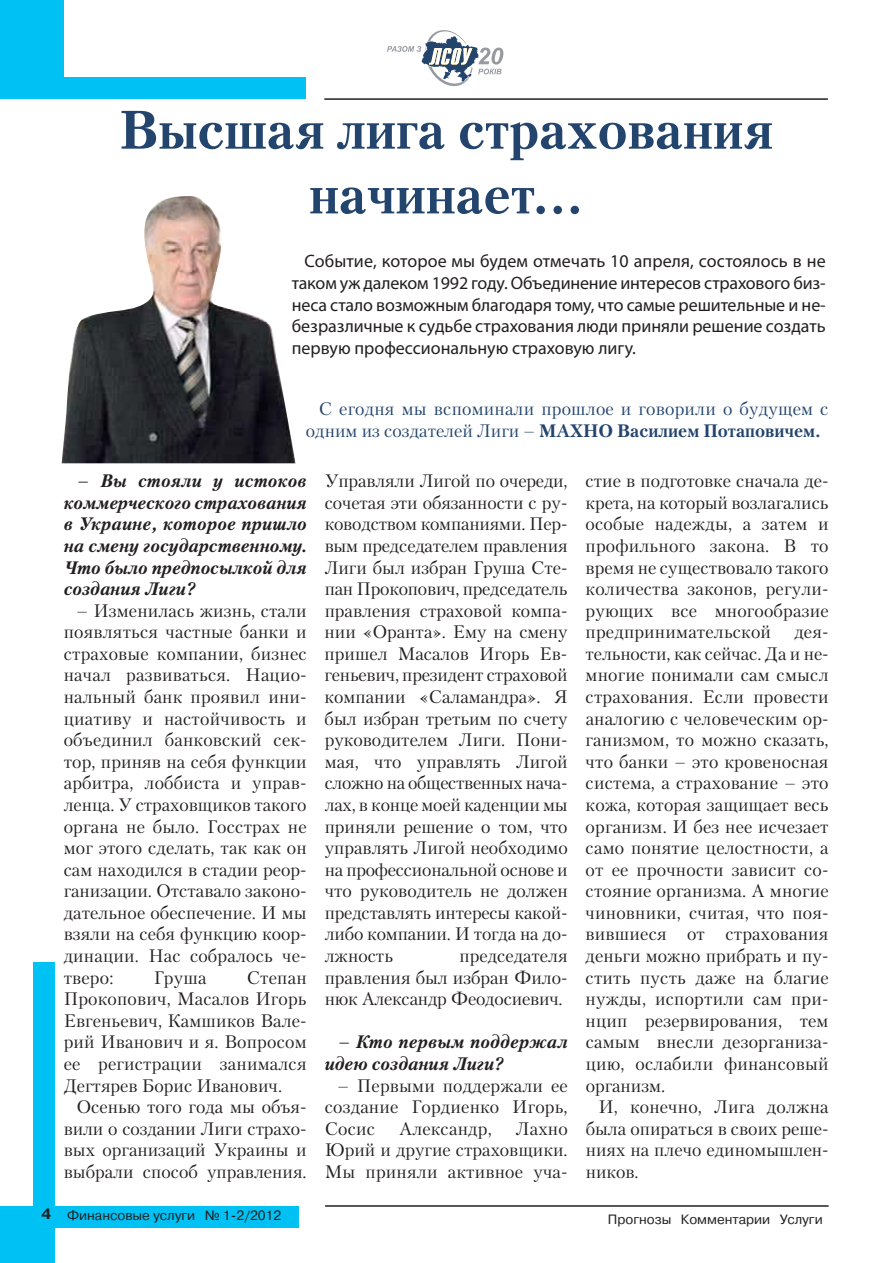
<style>
.page{position:relative;width:893px;height:1263px;background:#fff}
.page>*{position:absolute;margin:0;border:0;box-sizing:border-box;transform-origin:0 0}
.t1{font:700 54px/64.8px "Petersburg C";color:#22446d;text-align:center}
.t2{font:18px/21.6px "Petersburg C";color:#231f20;text-align:justify}
.t3{font:18px/21.6px "Myriad Pro";color:#231f20;text-align:justify}
.t4{font:italic 700 18px/21.6px "Petersburg C";color:#231f20;text-align:justify}
.t5{font:18px/21.6px "Petersburg C";letter-spacing:.01em;color:#22446d}
.t6{font:13.5px "Pragmatica C";color:#231f20}
.s1{font-weight:700}
.s2{font-weight:700;font-size:15px}
</style>
<div class="page">
<div style="left:0;top:0;width:64px;height:99px;background:#00c1f3"></div>
<div style="left:0;top:78px;width:306px;height:21px;background:#00c1f3"></div>
<div style="left:0;top:1206px;width:298px;height:21px;background:#00c1f3"></div>
<div style="left:0;top:1224px;width:38px;height:38px;background:#00c1f3"></div>
<div style="left:33px;top:962px;width:22px;height:300px;background:#00c1f3"></div>
<hr style="left:324px;top:98px;width:504px;height:2px;background:#231f20">
<hr style="left:325px;top:1205px;width:504px;height:2px;background:#231f20">
<svg style="left:387px;top:30px;width:116px;height:56px"></svg>
<img style="left:62px;top:196px;width:234px;height:267px">
<h1 class="t1" style="left:119px;top:96px;width:655px">Высшая лига страхования начинает…</h1>
<p class="t3" style="left:292px;top:250px;width:535px;text-indent:13px">Событие, которое мы будем отмечать 10 апреля, состоялось в не таком уж далеком 1992 году. Объединение интересов страхового биз&shy;неса стало возможным благодаря тому, что самые решительные и не&shy;безразличные к судьбе страхования люди приняли решение создать первую профессиональную страховую лигу.</p>
<p class="t5" style="left:306px;top:400px;width:524px;text-indent:13px">С егодня мы вспоминали прошлое и говорили о будущем с одним из создателей Лиги – <span class="s1">МАХНО Василием Потаповичем.</span></p>
<p class="t4" style="left:64px;top:470px;width:244px;text-indent:13px">– Вы стояли у истоков коммерческого страхования в Украине, которое пришло на смену государственному.<br>Что было предпосылкой для создания Лиги?</p>
<p class="t2" style="left:64px;top:601px;width:245px;text-indent:13px">– Изменилась жизнь, стали появляться частные банки и страховые компании, бизнес начал развиваться. Нацио&shy;нальный банк проявил ини&shy;циативу и настойчивость и объединил банковский сек&shy;тор, приняв на себя функции арбитра, лоббиста и управ&shy;ленца. У страховщиков такого органа не было. Госстрах не мог этого сделать, так как он сам находился в стадии реор&shy;ганизации. Отставало законо&shy;дательное обеспечение. И мы взяли на себя функцию коор&shy;динации. Нас собралось че&shy;тверо:</p>
<p class="t2" style="left:64px;top:968px;width:244px;text-indent:183px">Степан Прокопович, Масалов Игорь Евгеньевич, Камшиков Вале&shy;рий Иванович и я. Вопросом ее регистрации занимался Дегтярев Борис Иванович.</p>
<p class="t2" style="left:64px;top:1098px;width:244px;text-indent:13px">Осенью того года мы объя&shy;вили о создании Лиги страхо&shy;вых организаций Украины и выбрали способ управления.</p>
<p class="t2" style="left:154px;top:968px;width:54px">Груша</p>
<p class="t2" style="left:325px;top:472px;width:245px">Управляли Лигой по очереди, сочетая эти обязанности с ру&shy;ководством компаниями. Пер&shy;вым председателем правления Лиги был избран Груша Сте&shy;пан Прокопович, председатель правления страховой компа&shy;нии «Оранта». Ему на смену пришел Масалов Игорь Ев&shy;геньевич, президент страховой компании «Саламандра». Я был избран третьим по счету руководителем Лиги. Пони&shy;мая, что управлять Лигой сложно на общественных нача&shy;лах, в конце моей каденции мы приняли решение о том, что управлять Лигой необходимо на профессиональной основе и что руководитель не должен представлять интересы какой&shy;либо компании. И тогда на до&shy;лжность</p>
<p class="t2" style="left:325px;top:947px;width:244px;text-indent:135px">председателя правления был избран Фило&shy;нюк Александр Феодосиевич.</p>
<p class="t4" style="left:325px;top:1031px;width:244px;text-indent:13px">– Кто первым поддержал идею создания Лиги?</p>
<p class="t2" style="left:325px;top:1076px;width:244px;text-indent:13px">– Первыми поддержали ее создание Гордиенко Игорь, Сосис</p>
<p class="t2" style="left:399px;top:1119px;width:94px">Александр,</p>
<p class="t2" style="left:325px;top:1119px;width:244px;text-indent:191px">Лахно Юрий и другие страховщики.<br>Мы приняли активное уча-</p>
<p class="t2" style="left:586px;top:472px;width:244px">стие в подготовке сначала де&shy;крета, на который возлагались особые надежды, а затем и профильного закона. В то время не существовало такого количества законов, регули&shy;рующих все многообразие предпринимательской</p>
<p class="t2" style="left:585px;top:623px;width:245px;text-indent:209px">дея&shy;тельности, как сейчас. Да и не&shy;многие понимали сам смысл страхования. Если провести аналогию с человеческим ор&shy;ганизмом, то можно сказать, что банки – это кровеносная система, а страхование – это кожа, которая защищает весь организм. И без нее исчезает само понятие целостности, а от ее прочности зависит со&shy;стояние организма. А многие чиновники, считая, что поя&shy;вившиеся от страхования деньги можно прибрать и пу&shy;стить пусть даже на благие нужды, испортили сам при&shy;нцип резервирования, тем самым внесли дезорганиза&shy;цию, ослабили финансовый организм.</p>
<p class="t2" style="left:586px;top:1098px;width:244px;text-indent:13px">И, конечно, Лига должна была опираться в своих реше&shy;ниях на плечо единомышлен&shy;ников.</p>
<p class="t6" style="left:41px;top:1208px;width:241px"><span class="s2">4</span> Финансовые услуги № 1-2/2012</p>
<p class="t6" style="left:608px;top:1212px;width:216px">Прогнозы Комментарии Услуги</p>
</div>
